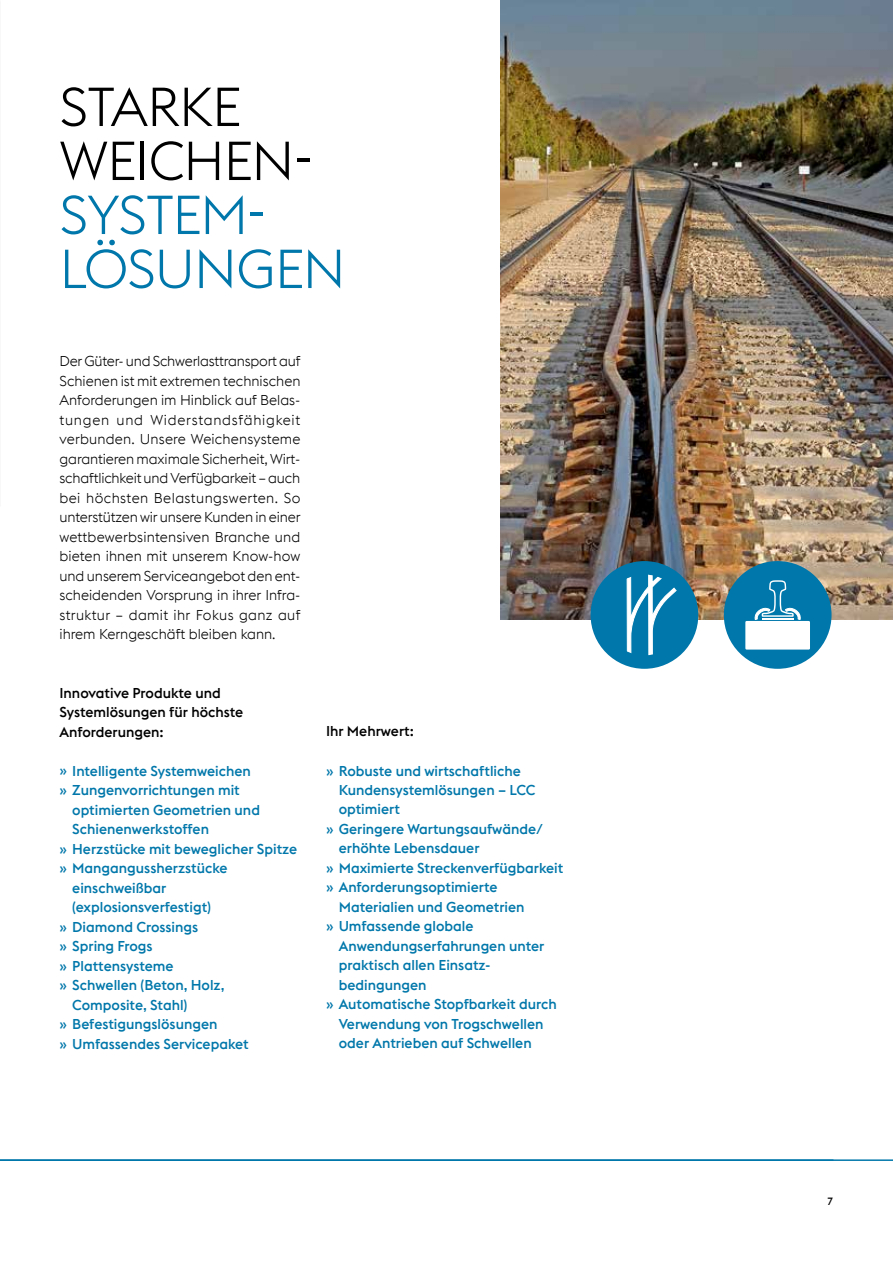
<style>
.page{position:relative;width:893px;height:1263px;background:#fff}
.page>*{position:absolute;margin:0;border:0;box-sizing:border-box;transform-origin:0 0}
.t1{font:300 54px/54px "voestalpine";letter-spacing:-.02em;color:#07a}
.t2{font:300 54px/54px "voestalpine";letter-spacing:-.015em;color:#000}
.t3{font:500 14.25px "voestalpine";color:#07a}
.t4{font:300 14.25px/19.5px "voestalpine";color:#000;text-align:justify}
.t5{font:500 14.25px/19.5px "voestalpine";color:#000}
.t6{font:500 10.5px "voestalpine";color:#000}
</style>
<div class="page">
<img style="left:500px;top:0;width:393px;height:620px">
<div style="left:591px;top:561px;width:107px;height:108px;background:#07a;border-radius:50%"></div>
<svg style="left:598px;top:569px;width:92px;height:92px"></svg>
<div style="left:724px;top:561px;width:107px;height:108px;background:#07a;border-radius:50%"></div>
<svg style="left:755px;top:580px;width:46px;height:40px"></svg>
<div style="left:745px;top:621px;width:65px;height:28px;background:#fff"></div>
<hr style="left:0;top:1159px;width:893px;height:2px;background:#07a">
<h1 class="t2" style="left:60px;top:80px;width:255px">STARKE<br>WEICHEN-</h1>
<h1 class="t1" style="left:60px;top:188px;width:288px">SYSTEM-<br>LÖSUNGEN</h1>
<p class="t4" style="left:60px;top:351px;width:243px">Der Güter- und Schwerlasttransport auf Schienen ist mit extremen technischen Anforderungen im Hinblick auf Belas&shy;tungen und Widerstandsfähigkeit verbunden. Unsere Weichensysteme garantieren maximale Sicherheit, Wirt&shy;schaftlichkeit und Verfügbarkeit – auch bei höchsten Belastungswerten. So unterstützen wir unsere Kunden in einer wettbewerbsintensiven Branche und bieten ihnen mit unserem Know-how und unserem Serviceangebot den ent&shy;scheidenden Vorsprung in ihrer Infra&shy;struktur – damit ihr Fokus ganz auf ihrem Kerngeschäft bleiben kann.</p>
<p class="t5" style="left:60px;top:683px;width:185px">Innovative Produkte und<br>Systemlösungen für höchste<br>Anforderungen:</p>
<p class="t3" style="left:60px;top:762px;width:193px">» Intelligente Systemweichen</p>
<p class="t3" style="left:60px;top:781px;width:182px">» Zungenvorrichtungen mit</p>
<p class="t3" style="left:72px;top:801px;width:189px">optimierten Geometrien und</p>
<p class="t3" style="left:72px;top:820px;width:138px">Schienenwerkstoffen</p>
<p class="t3" style="left:60px;top:840px;width:239px">» Herzstücke mit beweglicher Spitze</p>
<p class="t3" style="left:60px;top:859px;width:169px">» Mangangussherzstücke</p>
<p class="t3" style="left:72px;top:879px;width:96px">einschweißbar</p>
<p class="t3" style="left:72px;top:898px;width:140px">(explosionsverfestigt)</p>
<p class="t3" style="left:60px;top:918px;width:140px">» Diamond Crossings</p>
<p class="t3" style="left:60px;top:937px;width:95px">» Spring Frogs</p>
<p class="t3" style="left:60px;top:957px;width:116px">» Plattensysteme</p>
<p class="t3" style="left:60px;top:976px;width:167px">» Schwellen (Beton, Holz,</p>
<p class="t3" style="left:72px;top:996px;width:117px">Composite, Stahl)</p>
<p class="t3" style="left:60px;top:1015px;width:159px">» Befestigungslösungen</p>
<p class="t3" style="left:60px;top:1035px;width:191px">» Umfassendes Servicepaket</p>
<p class="t5" style="left:326px;top:722px;width:89px">Ihr Mehrwert:</p>
<p class="t3" style="left:326px;top:762px;width:196px">» Robuste und wirtschaftliche</p>
<p class="t3" style="left:339px;top:781px;width:198px">Kundensystemlösungen – LCC</p>
<p class="t3" style="left:339px;top:801px;width:63px">optimiert</p>
<p class="t3" style="left:326px;top:820px;width:219px">» Geringere Wartungsaufwände/</p>
<p class="t3" style="left:339px;top:840px;width:142px">erhöhte Lebensdauer</p>
<p class="t3" style="left:326px;top:859px;width:239px">» Maximierte Streckenverfügbarkeit</p>
<p class="t3" style="left:326px;top:879px;width:173px">» Anforderungsoptimierte</p>
<p class="t3" style="left:339px;top:898px;width:187px">Materialien und Geometrien</p>
<p class="t3" style="left:326px;top:918px;width:149px">» Umfassende globale</p>
<p class="t3" style="left:339px;top:937px;width:207px">Anwendungserfahrungen unter</p>
<p class="t3" style="left:339px;top:957px;width:152px">praktisch allen Einsatz-</p>
<p class="t3" style="left:339px;top:976px;width:89px">bedingungen</p>
<p class="t3" style="left:326px;top:996px;width:232px">» Automatische Stopfbarkeit durch</p>
<p class="t3" style="left:339px;top:1015px;width:206px">Verwendung von Trogschwellen</p>
<p class="t3" style="left:339px;top:1035px;width:194px">oder Antrieben auf Schwellen</p>
<p class="t6" style="left:827px;top:1194px;width:8px">7</p>
</div>
